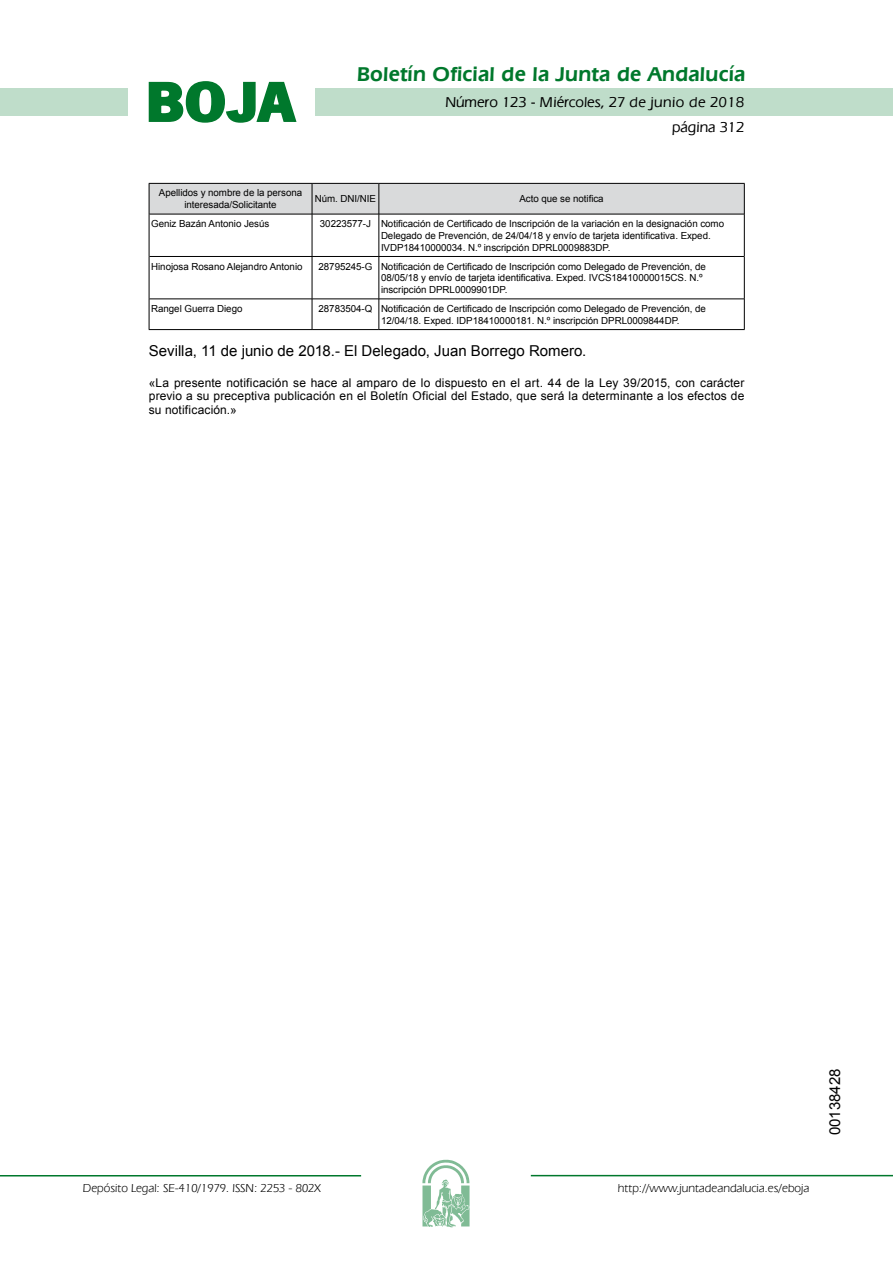
<style>
.page{position:relative;width:893px;height:1263px;background:#fff}
.page>*{position:absolute;margin:0;border:0;box-sizing:border-box;transform-origin:0 0}
.t1{font:700 57.75px "News Got T";color:#00782c;scale:1.14 1}
.t2{font:600 21px "Eras IT Cby BT";letter-spacing:.01em;color:#00782c}
.t3{font:15px "Arial";color:#000}
.t4{font:500 15px/24.5px "Eras IT Cby BT";color:#000;text-align:right}
.t5{font:12px/13.5px "Arial";letter-spacing:.01em;color:#000;text-align:justify}
.t6{font:12px "Eras IT Cby BT";color:#000}
.t7{font:9.75px/11.7px "Arial";letter-spacing:-.005em;color:#000}
</style>
<div class="page">
<div style="left:315px;top:88px;width:577px;height:28px;background:#bfddca"></div>
<div style="left:0;top:88px;width:128px;height:28px;background:#bfddca"></div>
<hr style="left:0;top:1175px;width:361px;height:2px;background:#00782c">
<svg style="left:422px;top:1159px;width:47px;height:68px"></svg>
<hr style="left:531px;top:1175px;width:361px;height:1px;background:#00782c">
<svg style="left:148px;top:81px;width:149px;height:42px"></svg>
<div style="left:150px;top:184px;width:594px;height:30px;background:#d9dadb"></div>
<hr style="left:149px;top:183px;width:163px;height:1px;background:#000">
<hr style="left:312px;top:183px;width:67px;height:1px;background:#000">
<hr style="left:379px;top:183px;width:365px;height:1px;background:#000">
<hr style="left:744px;top:184px;width:1px;height:30px;background:#000">
<hr style="left:744px;top:214px;width:1px;height:42px;background:#000">
<hr style="left:744px;top:256px;width:1px;height:43px;background:#000">
<hr style="left:149px;top:214px;width:163px;height:1px;background:#000">
<hr style="left:312px;top:214px;width:67px;height:1px;background:#000">
<hr style="left:379px;top:214px;width:365px;height:1px;background:#000">
<hr style="left:149px;top:256px;width:163px;height:1px;background:#000">
<hr style="left:312px;top:256px;width:67px;height:1px;background:#000">
<hr style="left:379px;top:256px;width:365px;height:1px;background:#000">
<hr style="left:149px;top:299px;width:163px;height:1px;background:#000">
<hr style="left:312px;top:299px;width:67px;height:1px;background:#000">
<hr style="left:379px;top:299px;width:365px;height:1px;background:#000">
<hr style="left:149px;top:329px;width:163px;height:1px;background:#000">
<hr style="left:312px;top:329px;width:67px;height:1px;background:#000">
<hr style="left:379px;top:329px;width:365px;height:1px;background:#000">
<hr style="left:149px;top:184px;width:1px;height:30px;background:#000">
<hr style="left:149px;top:214px;width:1px;height:42px;background:#000">
<hr style="left:149px;top:256px;width:1px;height:43px;background:#000">
<hr style="left:312px;top:184px;width:1px;height:30px;background:#000">
<hr style="left:378px;top:184px;width:1px;height:30px;background:#000">
<hr style="left:312px;top:214px;width:1px;height:42px;background:#000">
<hr style="left:378px;top:214px;width:1px;height:42px;background:#000">
<hr style="left:312px;top:257px;width:1px;height:42px;background:#000">
<hr style="left:378px;top:257px;width:1px;height:42px;background:#000">
<hr style="left:149px;top:299px;width:1px;height:30px;background:#000">
<hr style="left:312px;top:299px;width:1px;height:30px;background:#000">
<hr style="left:378px;top:299px;width:1px;height:30px;background:#000">
<hr style="left:744px;top:299px;width:1px;height:30px;background:#000">
<h1 class="t1" style="left:145px;top:68px;width:133px">BOJA</h1>
<h2 class="t2" style="left:357px;top:62px;width:390px">Boletín Oficial de la Junta de Andalucía</h2>
<h3 class="t4" style="left:445px;top:90px;width:300px">Número 123 - Miércoles, 27 de junio de 2018 página 312</h3>
<p class="t7" style="left:159px;top:187px;width:145px;text-align:center">Apellidos y nombre de la persona interesada/Solicitante</p>
<p class="t7" style="left:315px;top:193px;width:63px">Núm. DNI/NIE</p>
<p class="t7" style="left:519px;top:193px;width:86px">Acto que se notifica</p>
<p class="t7" style="left:151px;top:218px;width:120px">Geniz Bazán Antonio Jesús</p>
<p class="t7" style="left:381px;top:218px;width:344px;text-indent:-61px">30223577-J Notificación de Certificado de Inscripción de la variación en la designación como<br>Delegado de Prevención, de 24/04/18 y envío de tarjeta identificativa. Exped.<br>IVDP18410000034. N.º inscripción DPRL0009883DP.</p>
<p class="t7" style="left:151px;top:260px;width:153px">Hinojosa Rosano Alejandro Antonio</p>
<p class="t7" style="left:381px;top:260px;width:326px;text-indent:-62px">28795245-G Notificación de Certificado de Inscripción como Delegado de Prevención, de<br>08/05/18 y envío de tarjeta identificativa. Exped. IVCS18410000015CS. N.º inscripción DPRL0009901DP.</p>
<p class="t7" style="left:151px;top:303px;width:93px">Rangel Guerra Diego</p>
<p class="t7" style="left:381px;top:303px;width:326px;text-indent:-62px">28783504-Q Notificación de Certificado de Inscripción como Delegado de Prevención, de<br>12/04/18. Exped. IDP18410000181. N.º inscripción DPRL0009844DP.</p>
<h3 class="t3" style="left:149px;top:341px;width:439px">Sevilla, 11 de junio de 2018.- El Delegado, Juan Borrego Romero.</h3>
<p class="t5" style="left:149px;top:376px;width:597px">«La presente notificación se hace al amparo de lo dispuesto en el art. 44 de la Ley 39/2015, con carácter previo a su preceptiva publicación en el Boletín Oficial del Estado, que será la determinante a los efectos de su notificación.»</p>
<p class="t6" style="left:83px;top:1181px;width:239px">Depósito Legal: SE-410/1979. ISSN: 2253 - 802X</p>
<p class="t6" style="left:618px;top:1181px;width:193px">http://www.juntadeandalucia.es/eboja</p>
<h3 class="t3" style="left:825px;top:1135px;width:68px;rotate:-90deg">00138428</h3>
</div>
